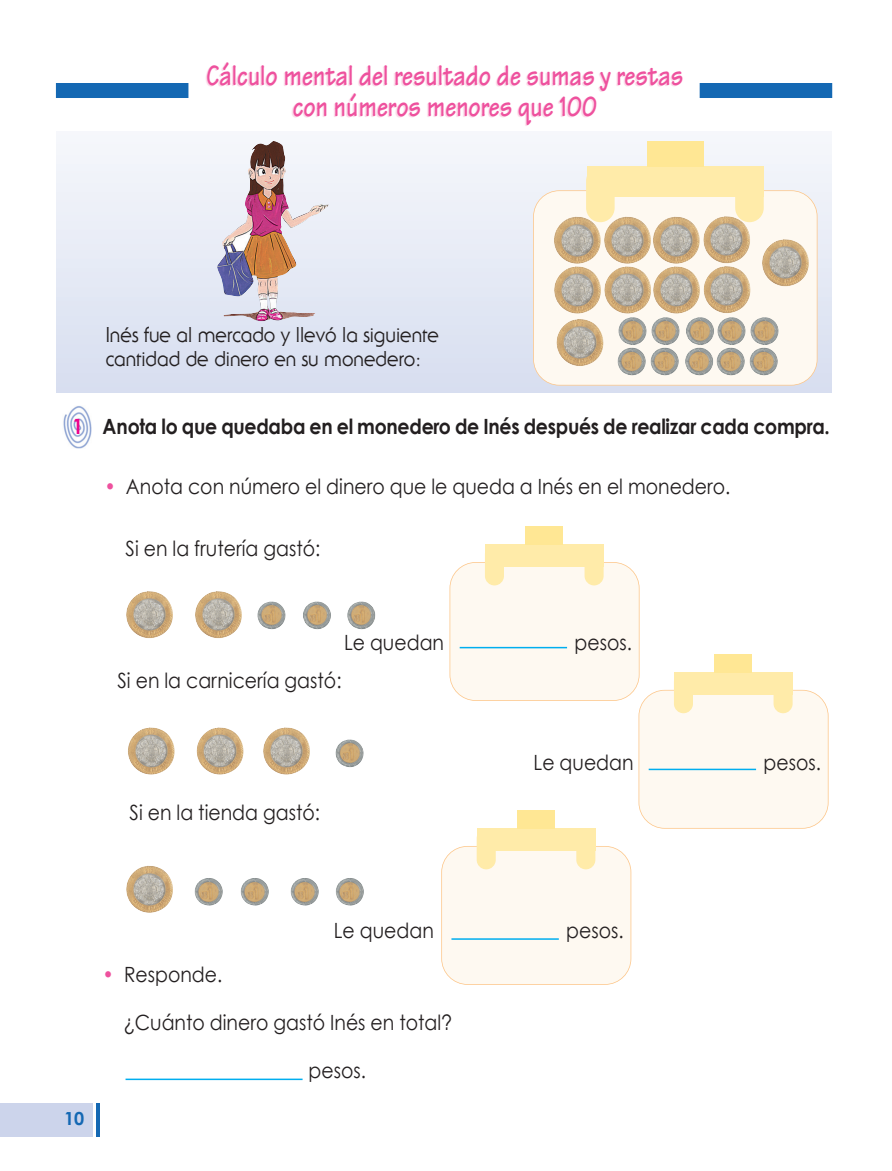
<style>
.page{position:relative;width:892px;height:1171px;background:#fff}
.page>*{position:absolute;margin:0;border:0;box-sizing:border-box;transform-origin:0 0}
.t1{font:700 30px/31.5px "Tekton";color:#ee519e;text-align:center;scale:.8 1}
.t2{font:21px "Century Gothic";color:#231f20;scale:.9 1}
.t3{font:700 21px "Century Gothic";letter-spacing:-.015em;color:#231f20;scale:.9 1}
.t4{font:21px/24px "Serif Gothic";color:#231f20;scale:.9 1}
.t5{font:700 21px "Century Gothic";color:#ed028c;scale:.9 1}
.t6{font:700 18px "Century Gothic";color:#1468b3}
.s1{color:#ee519e}
.s2{font-family:"Avant Garde"}
</style>
<div class="page">
<img style="left:126px;top:591px;width:47px;height:47px">
<div style="left:57px;top:132px;width:774px;height:260px;background:linear-gradient(to bottom,#f6f7fa,#d7def0)"></div>
<div style="left:0;top:1103px;width:93px;height:33px;background:#ccd4eb"></div>
<hr style="left:97px;top:1103px;width:3px;height:33px;background:#1468b3">
<div style="left:700px;top:83px;width:132px;height:15px;background:#1468b3"></div>
<div style="left:56px;top:83px;width:132px;height:15px;background:#1468b3"></div>
<img style="left:63px;top:406px;width:29px;height:42px">
<div style="left:534px;top:191px;width:283px;height:194px;background:#fef9f1;border-radius:26px"></div>
<div style="left:533px;top:190px;width:284px;height:195px;border:2px solid #fdc689;border-radius:26px"></div>
<div style="left:587px;top:167px;width:176px;height:30px;background:#ffeba9"></div>
<div style="left:586px;top:167px;width:29px;height:55px;background:#ffeba9;border-radius:14px"></div>
<div style="left:735px;top:167px;width:29px;height:55px;background:#ffeba9;border-radius:14px"></div>
<div style="left:647px;top:141px;width:56px;height:25px;background:#ffe794"></div>
<div style="left:450px;top:562px;width:189px;height:138px;background:#fef9f1;border-radius:26px"></div>
<div style="left:450px;top:562px;width:190px;height:139px;border:2px solid #fdc689;border-radius:26px"></div>
<div style="left:485px;top:545px;width:118px;height:22px;background:#ffeba9"></div>
<div style="left:485px;top:544px;width:19px;height:41px;background:#ffeba9;border-radius:10px"></div>
<div style="left:585px;top:544px;width:19px;height:41px;background:#ffeba9;border-radius:10px"></div>
<div style="left:526px;top:526px;width:37px;height:18px;background:#ffe794"></div>
<hr style="left:460px;top:647px;width:107px;height:1px;background:#00aeef">
<div style="left:639px;top:690px;width:189px;height:138px;background:#fef9f1;border-radius:26px"></div>
<div style="left:639px;top:690px;width:190px;height:138px;border:2px solid #fdc689;border-radius:26px"></div>
<div style="left:674px;top:672px;width:118px;height:23px;background:#ffeba9"></div>
<div style="left:674px;top:672px;width:19px;height:41px;background:#ffeba9;border-radius:10px"></div>
<div style="left:774px;top:672px;width:19px;height:41px;background:#ffeba9;border-radius:10px"></div>
<div style="left:715px;top:654px;width:37px;height:18px;background:#ffe794"></div>
<hr style="left:649px;top:768px;width:107px;height:2px;background:#00aeef">
<div style="left:442px;top:846px;width:189px;height:138px;background:#fef9f1;border-radius:26px"></div>
<div style="left:441px;top:846px;width:190px;height:138px;border:2px solid #fdc689;border-radius:26px"></div>
<div style="left:477px;top:828px;width:118px;height:23px;background:#ffeba9"></div>
<div style="left:477px;top:828px;width:19px;height:41px;background:#ffeba9;border-radius:10px"></div>
<div style="left:576px;top:828px;width:19px;height:41px;background:#ffeba9;border-radius:10px"></div>
<div style="left:517px;top:810px;width:38px;height:18px;background:#ffe794"></div>
<hr style="left:451px;top:938px;width:108px;height:1px;background:#00aeef">
<img style="left:618px;top:317px;width:29px;height:28px">
<img style="left:618px;top:348px;width:28px;height:27px">
<img style="left:651px;top:317px;width:29px;height:28px">
<img style="left:651px;top:348px;width:28px;height:27px">
<img style="left:686px;top:317px;width:28px;height:28px">
<img style="left:685px;top:348px;width:28px;height:27px">
<img style="left:717px;top:317px;width:29px;height:28px">
<img style="left:717px;top:348px;width:28px;height:27px">
<img style="left:750px;top:317px;width:29px;height:28px">
<img style="left:750px;top:348px;width:28px;height:27px">
<img style="left:554px;top:216px;width:47px;height:48px">
<img style="left:257px;top:601px;width:29px;height:28px">
<img style="left:303px;top:601px;width:28px;height:28px">
<img style="left:347px;top:601px;width:28px;height:28px">
<img style="left:335px;top:739px;width:29px;height:28px">
<img style="left:195px;top:878px;width:28px;height:27px">
<img style="left:241px;top:878px;width:28px;height:27px">
<img style="left:291px;top:878px;width:28px;height:27px">
<img style="left:336px;top:878px;width:28px;height:27px">
<img style="left:195px;top:591px;width:47px;height:47px">
<img style="left:128px;top:727px;width:47px;height:47px">
<img style="left:126px;top:865px;width:47px;height:48px">
<img style="left:197px;top:727px;width:46px;height:47px">
<img style="left:263px;top:727px;width:47px;height:47px">
<img style="left:604px;top:216px;width:47px;height:48px">
<img style="left:653px;top:216px;width:47px;height:48px">
<img style="left:703px;top:216px;width:47px;height:47px">
<img style="left:554px;top:266px;width:47px;height:48px">
<img style="left:604px;top:266px;width:47px;height:48px">
<img style="left:653px;top:266px;width:47px;height:48px">
<img style="left:704px;top:266px;width:46px;height:47px">
<img style="left:762px;top:239px;width:47px;height:47px">
<img style="left:556px;top:319px;width:47px;height:47px">
<hr style="left:126px;top:1078px;width:177px;height:2px;background:#00aeef">
<img style="left:217px;top:141px;width:112px;height:180px">
<h1 class="t1" style="left:206px;top:62px;width:598px">Cálculo mental del resultado de sumas y restas con números menores que 100</h1>
<p class="t5" style="left:72px;top:413px;width:13px">1</p>
<p class="t4" style="left:106px;top:325px;width:372px">Inés fue al mercado y llevó la siguiente cantidad de dinero en su monedero:</p>
<p class="t3" style="left:103px;top:413px;width:810px">Anota lo que quedaba en el monedero de Inés después de realizar cada compra.</p>
<p class="t2" style="left:105px;top:473px;width:697px"><span class="s1">•</span> Anota con número el dinero que le queda a Inés en el monedero.</p>
<p class="t2" style="left:126px;top:534px;width:218px">Si en la frutería gastó:</p>
<p class="t2" style="left:344px;top:629px;width:113px">Le quedan</p>
<p class="t2" style="left:118px;top:666px;width:250px">Si en la carnicería gastó:</p>
<p class="t2" style="left:130px;top:798px;width:213px">Si en la tienda gastó:</p>
<p class="t2" style="left:574px;top:629px;width:65px">pesos.</p>
<p class="t2" style="left:534px;top:749px;width:113px">Le quedan</p>
<p class="t2" style="left:763px;top:749px;width:65px">pesos.</p>
<p class="t6" style="left:64px;top:1106px;width:22px">10</p>
<p class="t2" style="left:334px;top:917px;width:113px">Le quedan</p>
<p class="t2" style="left:103px;top:960px;width:135px"><span class="s1">•</span> Responde.</p>
<p class="t2" style="left:124px;top:1008px;width:367px"><span class="s2">¿</span>Cuánto dinero gastó Inés en total<span class="s2">?</span></p>
<p class="t2" style="left:309px;top:1056px;width:65px">pesos.</p>
<p class="t2" style="left:566px;top:917px;width:65px">pesos.</p>
</div>
